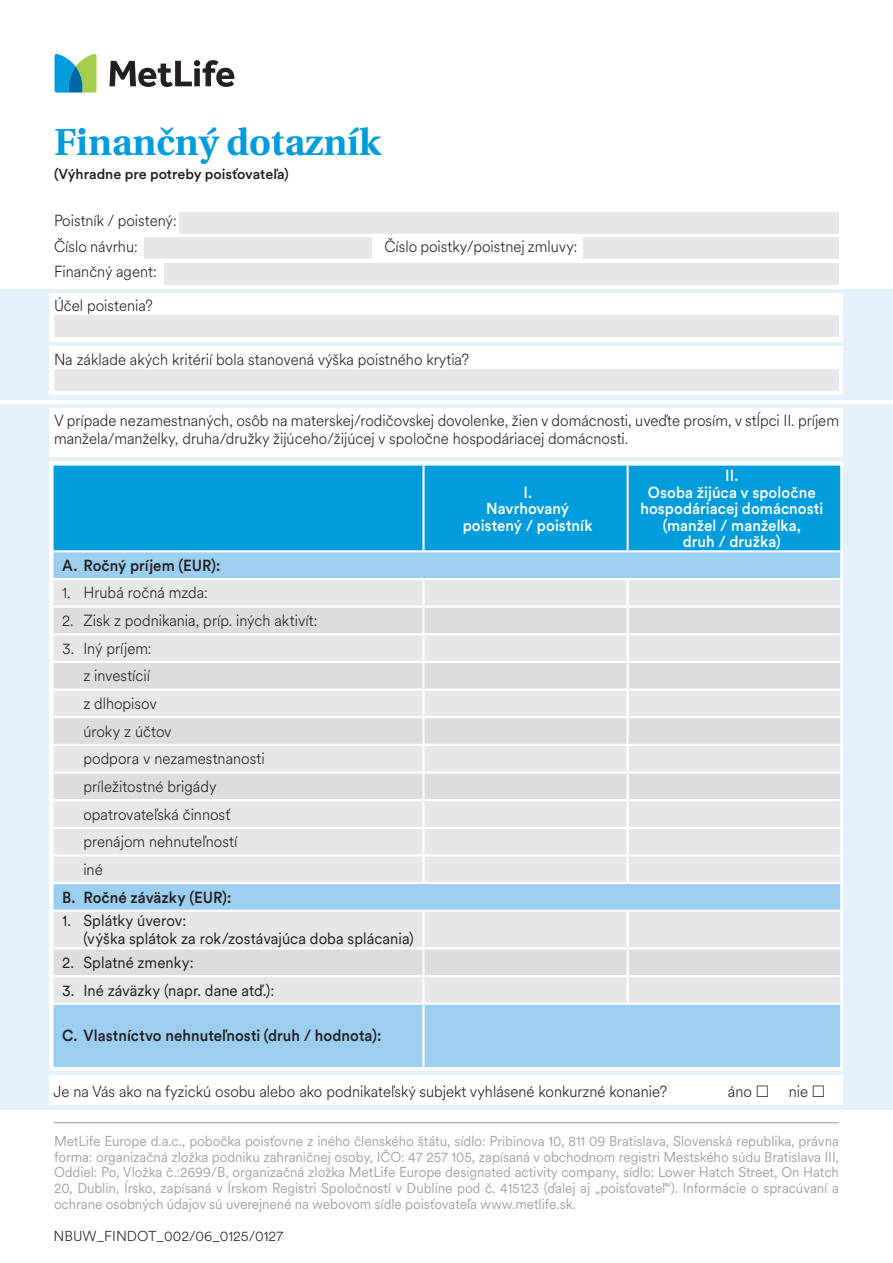
<style>
.page{position:relative;width:893px;height:1263px;background:#fff}
.page>*{position:absolute;margin:0;border:0;box-sizing:border-box;transform-origin:0 0}
.t1{font:700 37.5px "Utopia C Ex";color:#009cdc}
.t2{font:300 15.9px/27.6px "Met Life Circular";color:#231f20;scale:.94 1}
.t3{font:500 15.9px/16.5px "Met Life Circular";letter-spacing:.005em;color:#fff;text-align:center;scale:.94 1}
.t4{font:15.9px/18px "Met Life Circular";color:#231f20;scale:.94 1}
.t5{font:500 15.9px "Met Life Circular";letter-spacing:.005em;color:#231f20;scale:.94 1}
.t6{font:14.25px/15.8px "Met Life Circular";letter-spacing:-.005em;color:#a3a7a9;text-align:justify;scale:.95 1}
.t7{font:500 14.25px "Met Life Circular";color:#231f20}
.t8{font:300 14.25px "Met Life Circular";color:#231f20}
</style>
<div class="page">
<div style="left:0;top:289px;width:893px;height:111px;background:#e4f1fa"></div>
<div style="left:0;top:404px;width:893px;height:705px;background:#e4f1fa"></div>
<div style="left:50px;top:293px;width:793px;height:49px;background:#fff"></div>
<div style="left:50px;top:346px;width:793px;height:49px;background:#fff"></div>
<div style="left:50px;top:408px;width:793px;height:49px;background:#fff"></div>
<svg style="left:50px;top:461px;width:793px;height:610px;background:#f5fafc"></svg>
<svg style="left:109px;top:60px;width:125px;height:27px"></svg>
<svg style="left:55px;top:54px;width:42px;height:39px;background:#5cb2a5"></svg>
<div style="left:180px;top:212px;width:659px;height:22px;background:#e6e7e9"></div>
<div style="left:144px;top:238px;width:228px;height:21px;background:#e6e7e9"></div>
<div style="left:584px;top:238px;width:255px;height:21px;background:#e6e7e9"></div>
<div style="left:164px;top:263px;width:675px;height:22px;background:#e6e7e9"></div>
<div style="left:54px;top:316px;width:785px;height:21px;background:#e6e7e9"></div>
<div style="left:54px;top:369px;width:785px;height:21px;background:#e6e7e9"></div>
<div style="left:54px;top:466px;width:786px;height:84px;background:#009cdc"></div>
<div style="left:54px;top:552px;width:786px;height:515px;background:#9cceef"></div>
<div style="left:54px;top:580px;width:786px;height:423px;background:#e6e7e9"></div>
<svg style="left:54px;top:608px;width:786px;height:367px;background:#dce1e5"></svg>
<hr style="left:422px;top:466px;width:3px;height:84px;background:#fff">
<hr style="left:627px;top:466px;width:2px;height:84px;background:#fff">
<hr style="left:54px;top:550px;width:369px;height:2px;background:#fff">
<hr style="left:423px;top:550px;width:205px;height:2px;background:#fff">
<hr style="left:628px;top:550px;width:212px;height:2px;background:#fff">
<hr style="left:54px;top:578px;width:369px;height:2px;background:#fff">
<hr style="left:423px;top:578px;width:205px;height:2px;background:#fff">
<hr style="left:422px;top:580px;width:3px;height:26px;background:#fff">
<hr style="left:628px;top:578px;width:212px;height:2px;background:#fff">
<hr style="left:627px;top:580px;width:2px;height:26px;background:#fff">
<hr style="left:54px;top:606px;width:369px;height:2px;background:#fff">
<hr style="left:423px;top:606px;width:205px;height:2px;background:#fff">
<hr style="left:422px;top:608px;width:3px;height:25px;background:#fff">
<hr style="left:628px;top:606px;width:212px;height:2px;background:#fff">
<hr style="left:627px;top:608px;width:2px;height:25px;background:#fff">
<hr style="left:54px;top:633px;width:369px;height:2px;background:#fff">
<hr style="left:423px;top:633px;width:205px;height:2px;background:#fff">
<hr style="left:422px;top:635px;width:3px;height:26px;background:#fff">
<hr style="left:628px;top:633px;width:212px;height:2px;background:#fff">
<hr style="left:627px;top:635px;width:2px;height:26px;background:#fff">
<hr style="left:54px;top:661px;width:369px;height:2px;background:#fff">
<hr style="left:423px;top:661px;width:205px;height:2px;background:#fff">
<hr style="left:422px;top:663px;width:3px;height:25px;background:#fff">
<hr style="left:628px;top:661px;width:212px;height:2px;background:#fff">
<hr style="left:627px;top:663px;width:2px;height:25px;background:#fff">
<hr style="left:54px;top:688px;width:369px;height:3px;background:#fff">
<hr style="left:423px;top:688px;width:205px;height:3px;background:#fff">
<hr style="left:422px;top:691px;width:3px;height:25px;background:#fff">
<hr style="left:628px;top:688px;width:212px;height:3px;background:#fff">
<hr style="left:627px;top:691px;width:2px;height:25px;background:#fff">
<hr style="left:54px;top:716px;width:369px;height:2px;background:#fff">
<hr style="left:423px;top:716px;width:205px;height:2px;background:#fff">
<hr style="left:422px;top:718px;width:3px;height:26px;background:#fff">
<hr style="left:628px;top:716px;width:212px;height:2px;background:#fff">
<hr style="left:627px;top:718px;width:2px;height:26px;background:#fff">
<hr style="left:54px;top:744px;width:369px;height:2px;background:#fff">
<hr style="left:423px;top:744px;width:205px;height:2px;background:#fff">
<hr style="left:422px;top:746px;width:3px;height:25px;background:#fff">
<hr style="left:628px;top:744px;width:212px;height:2px;background:#fff">
<hr style="left:627px;top:746px;width:2px;height:25px;background:#fff">
<hr style="left:54px;top:771px;width:369px;height:2px;background:#fff">
<hr style="left:423px;top:771px;width:205px;height:2px;background:#fff">
<hr style="left:422px;top:773px;width:3px;height:26px;background:#fff">
<hr style="left:628px;top:771px;width:212px;height:2px;background:#fff">
<hr style="left:627px;top:773px;width:2px;height:26px;background:#fff">
<hr style="left:54px;top:799px;width:369px;height:2px;background:#fff">
<hr style="left:423px;top:799px;width:205px;height:2px;background:#fff">
<hr style="left:422px;top:801px;width:3px;height:26px;background:#fff">
<hr style="left:628px;top:799px;width:212px;height:2px;background:#fff">
<hr style="left:627px;top:801px;width:2px;height:26px;background:#fff">
<hr style="left:54px;top:827px;width:369px;height:2px;background:#fff">
<hr style="left:423px;top:827px;width:205px;height:2px;background:#fff">
<hr style="left:422px;top:829px;width:3px;height:25px;background:#fff">
<hr style="left:628px;top:827px;width:212px;height:2px;background:#fff">
<hr style="left:627px;top:829px;width:2px;height:25px;background:#fff">
<hr style="left:54px;top:854px;width:369px;height:2px;background:#fff">
<hr style="left:423px;top:854px;width:205px;height:2px;background:#fff">
<hr style="left:422px;top:856px;width:3px;height:26px;background:#fff">
<hr style="left:628px;top:854px;width:212px;height:2px;background:#fff">
<hr style="left:627px;top:856px;width:2px;height:26px;background:#fff">
<hr style="left:54px;top:882px;width:369px;height:2px;background:#fff">
<hr style="left:423px;top:882px;width:205px;height:2px;background:#fff">
<hr style="left:628px;top:882px;width:212px;height:2px;background:#fff">
<hr style="left:54px;top:910px;width:369px;height:2px;background:#fff">
<hr style="left:423px;top:910px;width:205px;height:2px;background:#fff">
<hr style="left:422px;top:912px;width:3px;height:35px;background:#fff">
<hr style="left:628px;top:910px;width:212px;height:2px;background:#fff">
<hr style="left:627px;top:912px;width:2px;height:35px;background:#fff">
<hr style="left:54px;top:947px;width:369px;height:2px;background:#fff">
<hr style="left:423px;top:947px;width:205px;height:2px;background:#fff">
<hr style="left:422px;top:949px;width:3px;height:26px;background:#fff">
<hr style="left:628px;top:947px;width:212px;height:2px;background:#fff">
<hr style="left:627px;top:949px;width:2px;height:26px;background:#fff">
<hr style="left:54px;top:975px;width:369px;height:2px;background:#fff">
<hr style="left:423px;top:975px;width:205px;height:2px;background:#fff">
<hr style="left:422px;top:977px;width:3px;height:26px;background:#fff">
<hr style="left:628px;top:975px;width:212px;height:2px;background:#fff">
<hr style="left:627px;top:977px;width:2px;height:26px;background:#fff">
<hr style="left:54px;top:1003px;width:369px;height:2px;background:#fff">
<hr style="left:423px;top:1003px;width:205px;height:2px;background:#fff">
<hr style="left:422px;top:1005px;width:3px;height:62px;background:#fff">
<hr style="left:628px;top:1003px;width:212px;height:2px;background:#fff">
<div style="left:49px;top:1075px;width:794px;height:30px;background:#fff"></div>
<hr style="left:54px;top:1122px;width:785px;height:1px;background:#a3a7a9">
<h1 class="t1" style="left:54px;top:121px;width:328px">Finančný dotazník</h1>
<p class="t7" style="left:54px;top:164px;width:236px">(Výhradne pre potreby poisťovateľa)</p>
<p class="t2" style="left:54px;top:207px;width:132px;line-height:25.5px">Poistník / poistený:<br>Číslo návrhu:</p>
<p class="t2" style="left:384px;top:232px;width:207px">Číslo poistky/poistnej zmluvy:</p>
<p class="t2" style="left:54px;top:254px;width:111px;line-height:34.3px">Finančný agent:<br>Účel poistenia?</p>
<p class="t2" style="left:54px;top:345px;width:443px">Na základe akých kritérií bola stanovená výška poistného krytia?</p>
<p class="t2" style="left:54px;top:411px;width:837px;line-height:18px">V prípade nezamestnaných, osôb na materskej/rodičovskej dovolenke, žien v domácnosti, uveďte prosím, v stĺpci II. príjem manžela/manželky, druha/družky žijúceho/žijúcej v spoločne hospodáriacej domácnosti.</p>
<p class="t3" style="left:463px;top:483px;width:140px">I.<br>Navrhovaný poistený / poistník</p>
<p class="t3" style="left:640px;top:467px;width:196px">II.<br>Osoba žijúca v spoločne hospodáriacej domácnosti (manžel / manželka,<br>druh / družka)</p>
<p class="t5" style="left:62px;top:554px;width:170px">A. Ročný príjem (EUR):</p>
<p class="t2" style="left:62px;top:578px;width:156px">1. Hrubá ročná mzda:</p>
<p class="t2" style="left:62px;top:606px;width:273px">2. Zisk z podnikania, príp. iných aktivít:</p>
<p class="t2" style="left:83px;top:634px;width:194px;text-indent:-21px">3. Iný príjem:<br>z investícií<br>z dlhopisov<br>úroky z účtov<br>podpora v nezamestnanosti príležitostné brigády opatrovateľská činnosť prenájom nehnuteľností<br>iné</p>
<p class="t5" style="left:62px;top:886px;width:182px">B. Ročné záväzky (EUR):</p>
<p class="t4" style="left:83px;top:911px;width:353px;text-indent:-21px">1. Splátky úverov:<br>(výška splátok za rok/zostávajúca doba splácania)</p>
<p class="t4" style="left:62px;top:953px;width:142px">2. Splatné zmenky:</p>
<p class="t4" style="left:62px;top:980px;width:227px">3. Iné záväzky (napr. dane atď.):</p>
<p class="t5" style="left:62px;top:1025px;width:341px">C. Vlastníctvo nehnuteľnosti (druh / hodnota):</p>
<p class="t2" style="left:54px;top:1077px;width:654px">Je na Vás ako na fyzickú osobu alebo ako podnikateľský subjekt vyhlásené konkurzné konanie?</p>
<p class="t2" style="left:728px;top:1077px;width:27px">áno</p>
<p class="t2" style="left:789px;top:1077px;width:22px">nie</p>
<p class="t6" style="left:54px;top:1132px;width:828px">MetLife Europe d.a.c., pobočka poisťovne z iného členského štátu, sídlo: Pribinova 10, 811 09 Bratislava, Slovenská republika, právna forma: organizačná zložka podniku zahraničnej osoby, IČO: 47 257 105, zapísaná v obchodnom registri Mestského súdu Bratislava III, Oddiel: Po, Vložka č.:2699/B, organizačná zložka MetLife Europe designated activity company, sídlo: Lower Hatch Street, On Hatch 20, Dublin, Írsko, zapísaná v Írskom Registri Spoločností v Dubline pod č. 415123 (ďalej aj „poisťovateľ“). Informácie o spracúvaní a ochrane osobných údajov sú uverejnené na webovom sídle poisťovateľa www.metlife.sk.</p>
<p class="t8" style="left:54px;top:1227px;width:231px">NBUW_FINDOT_002/06_0125/0127</p>
</div>
